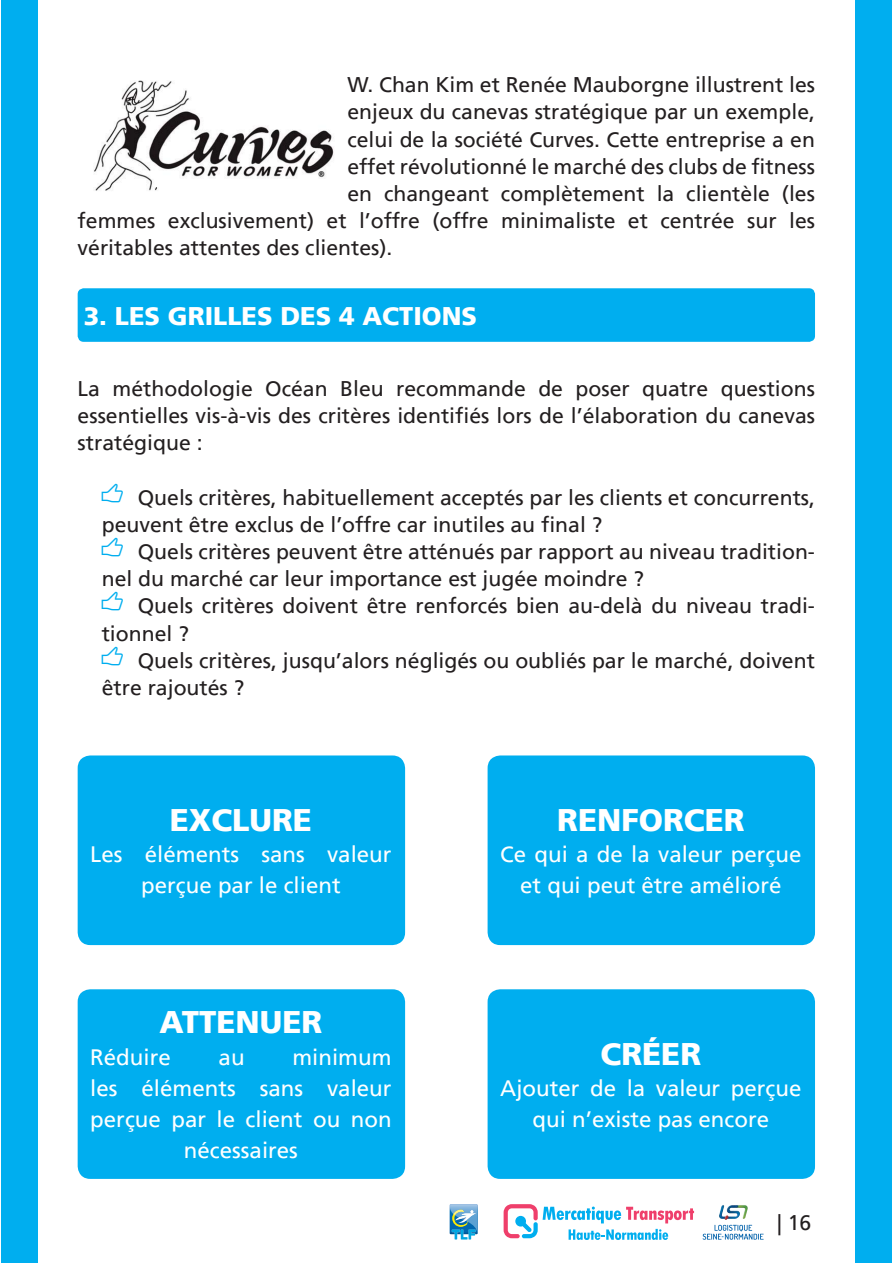
<style>
.page{position:relative;width:893px;height:1263px;background:#fff}
.page>*{position:absolute;margin:0;border:0;box-sizing:border-box;transform-origin:0 0}
.t1{font:900 31.2px "Frutiger LT";color:#fff}
.t2{font:900 25.5px "Frutiger LT";color:#fff}
.t3{font:22.35px/31.2px "Frutiger LT";color:#fff;text-align:center}
.t4{font:21.15px/27.2px "Frutiger LT";color:#231f20}
</style>
<div class="page">
<img style="left:94px;top:80px;width:240px;height:111px">
<div style="left:78px;top:288px;width:737px;height:54px;background:#00aeef;border-radius:6px"></div>
<div style="left:78px;top:755px;width:327px;height:190px;background:#00aeef;border-radius:13px"></div>
<div style="left:488px;top:755px;width:327px;height:190px;background:#00aeef;border-radius:13px"></div>
<div style="left:78px;top:989px;width:327px;height:190px;background:#00aeef;border-radius:13px"></div>
<div style="left:488px;top:989px;width:327px;height:190px;background:#00aeef;border-radius:13px"></div>
<div style="left:1px;top:0;width:36px;height:1263px;background:#00aeef"></div>
<div style="left:855px;top:0;width:36px;height:1263px;background:#00aeef"></div>
<svg style="left:450px;top:1204px;width:28px;height:30px"></svg>
<svg style="left:450px;top:1205px;width:27px;height:35px"></svg>
<svg style="left:703px;top:1225px;width:60px;height:15px"></svg>
<img style="left:719px;top:1205px;width:29px;height:15px">
<svg style="left:504px;top:1204px;width:190px;height:36px"></svg>
<p class="t4" style="left:347px;top:71px;width:469px">W. Chan Kim et Renée Mauborgne illustrent les</p>
<p class="t4" style="left:347px;top:99px;width:469px">enjeux du canevas stratégique par un exemple,</p>
<p class="t4" style="left:347px;top:126px;width:469px">celui de la société Curves. Cette entreprise a en</p>
<p class="t4" style="left:347px;top:153px;width:469px">effet révolutionné le marché des clubs de fitness</p>
<p class="t4" style="left:347px;top:180px;width:469px">en changeant complètement la clientèle (les</p>
<p class="t4" style="left:78px;top:207px;width:739px">femmes exclusivement) et l’offre (offre minimaliste et centrée sur les</p>
<p class="t4" style="left:78px;top:234px;width:316px">véritables attentes des clientes).</p>
<p class="t2" style="left:84px;top:300px;width:395px">3. LES GRILLES DES 4 ACTIONS</p>
<p class="t4" style="left:78px;top:375px;width:739px;text-align:justify">La méthodologie Océan Bleu recommande de poser quatre questions essentielles vis-à-vis des critères identifiés lors de l’élaboration du canevas stratégique :</p>
<p class="t4" style="left:102px;top:484px;width:715px;text-indent:36px">Quels critères, habituellement acceptés par les clients et concurrents, peuvent être exclus de l’offre car inutiles au final ?</p>
<p class="t4" style="left:102px;top:538px;width:715px;text-indent:36px">Quels critères peuvent être atténués par rapport au niveau tradition&shy;nel du marché car leur importance est jugée moindre ?</p>
<p class="t4" style="left:102px;top:593px;width:715px;text-indent:36px">Quels critères doivent être renforcés bien au-delà du niveau tradi&shy;tionnel ?</p>
<p class="t4" style="left:102px;top:647px;width:715px;text-indent:36px">Quels critères, jusqu’alors négligés ou oubliés par le marché, doivent être rajoutés ?</p>
<h1 class="t1" style="left:170px;top:801px;width:144px">EXCLURE</h1>
<p class="t3" style="left:90px;top:839px;width:303px">Les éléments sans valeur perçue par le client</p>
<h1 class="t1" style="left:160px;top:1004px;width:164px">ATTENUER</h1>
<p class="t3" style="left:90px;top:1041px;width:82px">Réduire</p>
<p class="t3" style="left:219px;top:1041px;width:28px">au</p>
<p class="t3" style="left:292px;top:1041px;width:101px">minimum</p>
<p class="t3" style="left:90px;top:1073px;width:303px">les éléments sans valeur</p>
<p class="t3" style="left:90px;top:1104px;width:303px">perçue par le client ou non</p>
<p class="t3" style="left:184px;top:1135px;width:115px">nécessaires</p>
<h1 class="t1" style="left:557px;top:801px;width:189px">RENFORCER</h1>
<p class="t3" style="left:500px;top:839px;width:303px">Ce qui a de la valeur perçue et qui peut être amélioré</p>
<h1 class="t1" style="left:600px;top:1035px;width:102px">CRÉER</h1>
<p class="t3" style="left:500px;top:1073px;width:303px">Ajouter de la valeur perçue qui n’existe pas encore</p>
<p class="t4" style="left:777px;top:1209px;width:36px">| 16</p>
</div>
